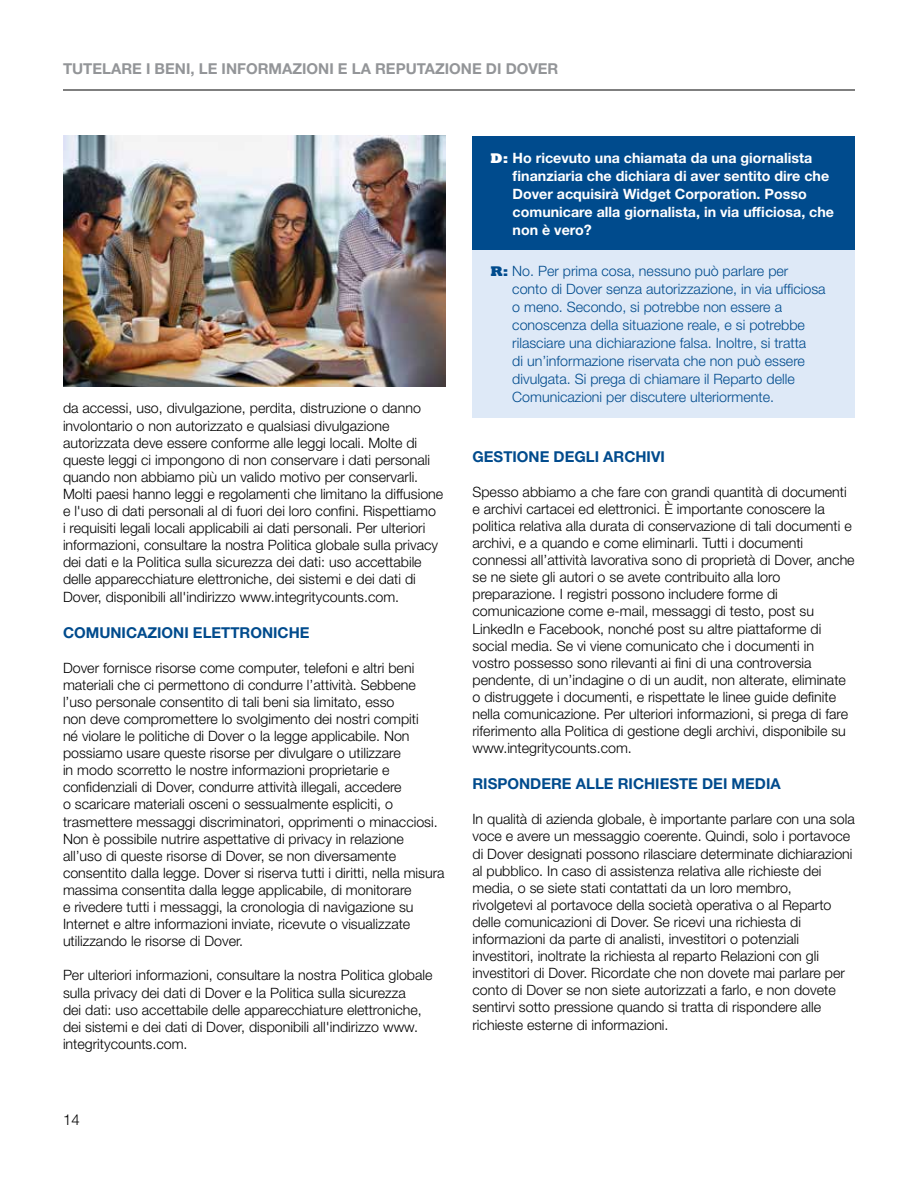
<style>
.page{position:relative;width:918px;height:1188px;background:#fff}
.page>*{position:absolute;margin:0;border:0;box-sizing:border-box;transform-origin:0 0}
.t1{font:700 15px "Helvetica Neue LT Pro";color:#004b8d}
.t2{font:700 15px "Helvetica Neue LT Pro";color:#939598}
.t3{font:300 15px "Helvetica Neue LT Pro";color:#000}
.t4{font:300 14.25px/17.1px "Helvetica Neue LT Pro";color:#000}
.t5{font:300 14.25px/18px "Helvetica Neue LT Pro";color:#004b8d}
.t6{font:700 14.25px/18px "Helvetica Neue LT Pro";color:#fff}
.s1{font-family:"Rockwell";font-weight:800}
</style>
<div class="page">
<hr style="left:63px;top:90px;width:792px;height:1px;background:#000">
<div style="left:472px;top:137px;width:383px;height:113px;background:#004b8d"></div>
<div style="left:472px;top:250px;width:383px;height:167px;background:#dee9f7"></div>
<img style="left:63px;top:135px;width:383px;height:252px">
<p class="t2" style="left:63px;top:59px;width:497px">TUTELARE I BENI, LE INFORMAZIONI E LA REPUTAZIONE DI DOVER</p>
<p class="t4" style="left:63px;top:400px;width:382px">da accessi, uso, divulgazione, perdita, distruzione o danno involontario o non autorizzato e qualsiasi divulgazione autorizzata deve essere conforme alle leggi locali. Molte di queste leggi ci impongono di non conservare i dati personali quando non abbiamo più un valido motivo per conservarli.<br>Molti paesi hanno leggi e regolamenti che limitano la diffusione e l'uso di dati personali al di fuori dei loro confini. Rispettiamo<br>i requisiti legali locali applicabili ai dati personali. Per ulteriori informazioni, consultare la nostra Politica globale sulla privacy dei dati e la Politica sulla sicurezza dei dati: uso accettabile delle apparecchiature elettroniche, dei sistemi e dei dati di Dover, disponibili all'indirizzo www.integritycounts.com.</p>
<p class="t1" style="left:63px;top:623px;width:248px">COMUNICAZIONI ELETTRONICHE</p>
<p class="t4" style="left:63px;top:659px;width:383px">Dover fornisce risorse come computer, telefoni e altri beni materiali che ci permettono di condurre l’attività. Sebbene l’uso personale consentito di tali beni sia limitato, esso<br>non deve compromettere lo svolgimento dei nostri compiti<br>né violare le politiche di Dover o la legge applicabile. Non possiamo usare queste risorse per divulgare o utilizzare<br>in modo scorretto le nostre informazioni proprietarie e confidenziali di Dover, condurre attività illegali, accedere<br>o scaricare materiali osceni o sessualmente espliciti, o trasmettere messaggi discriminatori, opprimenti o minacciosi.<br>Non è possibile nutrire aspettative di privacy in relazione all’uso di queste risorse di Dover, se non diversamente consentito dalla legge. Dover si riserva tutti i diritti, nella misura massima consentita dalla legge applicabile, di monitorare<br>e rivedere tutti i messaggi, la cronologia di navigazione su Internet e altre informazioni inviate, ricevute o visualizzate utilizzando le risorse di Dover.</p>
<p class="t4" style="left:63px;top:967px;width:371px">Per ulteriori informazioni, consultare la nostra Politica globale sulla privacy dei dati di Dover e la Politica sulla sicurezza<br>dei dati: uso accettabile delle apparecchiature elettroniche, dei sistemi e dei dati di Dover, disponibili all'indirizzo www. integritycounts.com.</p>
<p class="t3" style="left:63px;top:1110px;width:18px">14</p>
<p class="t6" style="left:513px;top:148px;width:323px;text-indent:-22px"><span class="s1">D:</span> Ho ricevuto una chiamata da una giornalista finanziaria che dichiara di aver sentito dire che Dover acquisirà Widget Corporation. Posso comunicare alla giornalista, in via ufficiosa, che non è vero?</p>
<p class="t5" style="left:512px;top:262px;width:315px;text-indent:-22px"><span class="s1">R:</span> No. Per prima cosa, nessuno può parlare per conto di Dover senza autorizzazione, in via ufficiosa o meno. Secondo, si potrebbe non essere a conoscenza della situazione reale, e si potrebbe rilasciare una dichiarazione falsa. Inoltre, si tratta<br>di un’informazione riservata che non può essere divulgata. Si prega di chiamare il Reparto delle Comunicazioni per discutere ulteriormente.</p>
<p class="t1" style="left:472px;top:447px;width:194px">GESTIONE DEGLI ARCHIVI</p>
<p class="t4" style="left:472px;top:483px;width:384px">Spesso abbiamo a che fare con grandi quantità di documenti e archivi cartacei ed elettronici. È importante conoscere la politica relativa alla durata di conservazione di tali documenti e archivi, e a quando e come eliminarli. Tutti i documenti connessi all’attività lavorativa sono di proprietà di Dover, anche se ne siete gli autori o se avete contribuito alla loro preparazione. I registri possono includere forme di comunicazione come e-mail, messaggi di testo, post su LinkedIn e Facebook, nonché post su altre piattaforme di social media. Se vi viene comunicato che i documenti in vostro possesso sono rilevanti ai fini di una controversia pendente, di un’indagine o di un audit, non alterate, eliminate o distruggete i documenti, e rispettate le linee guide definite nella comunicazione. Per ulteriori informazioni, si prega di fare riferimento alla Politica di gestione degli archivi, disponibile su www.integritycounts.com.</p>
<p class="t1" style="left:472px;top:774px;width:310px">RISPONDERE ALLE RICHIESTE DEI MEDIA</p>
<p class="t4" style="left:472px;top:810px;width:384px">In qualità di azienda globale, è importante parlare con una sola voce e avere un messaggio coerente. Quindi, solo i portavoce di Dover designati possono rilasciare determinate dichiarazioni al pubblico. In caso di assistenza relativa alle richieste dei media, o se siete stati contattati da un loro membro, rivolgetevi al portavoce della società operativa o al Reparto delle comunicazioni di Dover. Se ricevi una richiesta di informazioni da parte di analisti, investitori o potenziali investitori, inoltrate la richiesta al reparto Relazioni con gli investitori di Dover. Ricordate che non dovete mai parlare per conto di Dover se non siete autorizzati a farlo, e non dovete sentirvi sotto pressione quando si tratta di rispondere alle richieste esterne di informazioni.</p>
</div>
